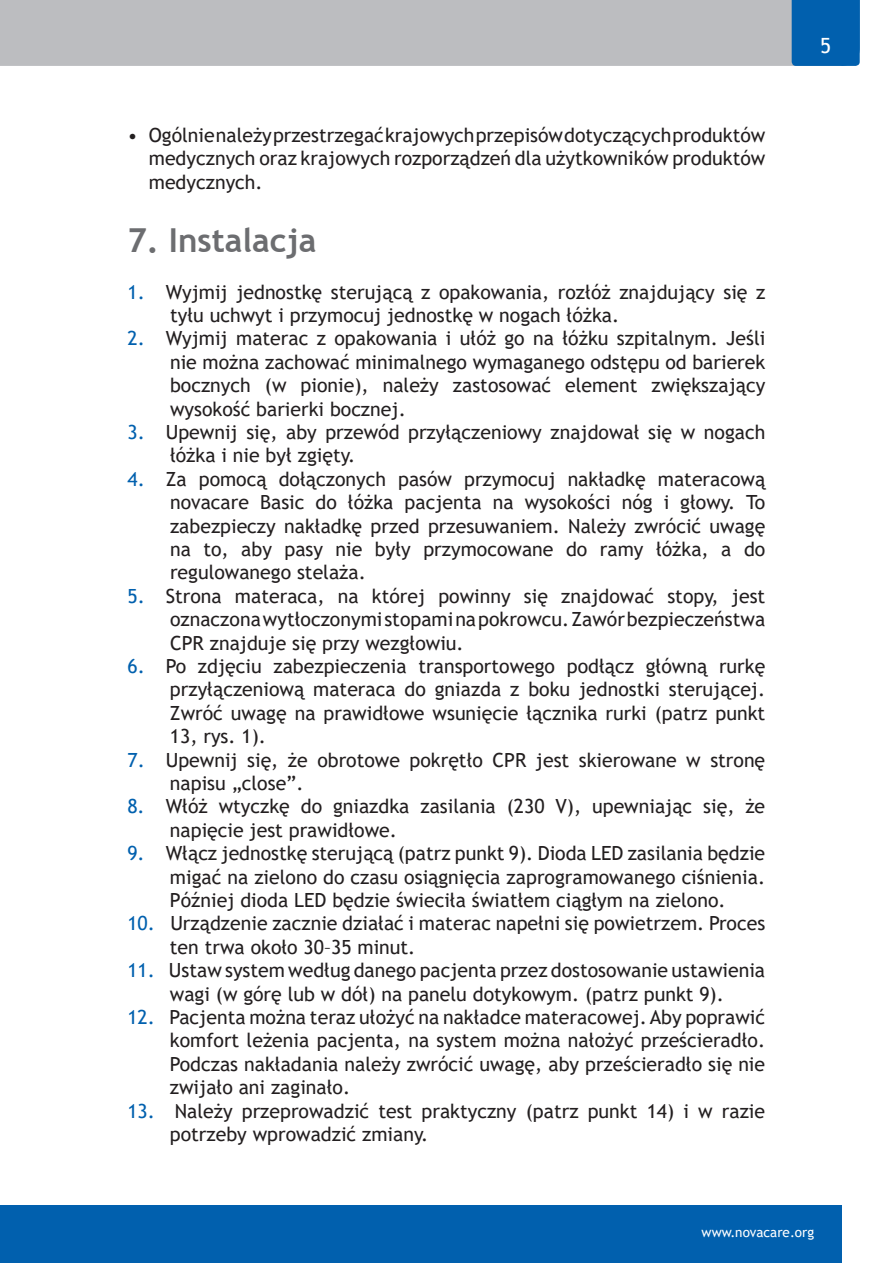
<style>
.page{position:relative;width:893px;height:1263px;background:#fff}
.page>*{position:absolute;margin:0;border:0;box-sizing:border-box;transform-origin:0 0}
.t1{font:700 33px "Trebuchet MS";color:#6c6d70}
.t2{font:21px "Trebuchet MS";color:#fff}
.t3{font:19.5px/23.4px "Trebuchet MS";color:#231f20;text-align:justify}
.t4{font:13.5px "Trebuchet MS";color:#fff}
.s1{color:#0160ae}
</style>
<div class="page">
<div style="left:0;top:0;width:792px;height:66px;background:#bcbdc0"></div>
<div style="left:0;top:1205px;width:842px;height:58px;background:#0160ae"></div>
<div style="left:792px;top:0;width:68px;height:66px;background:#0160ae"></div>
<p class="t3" style="left:149px;top:123px;width:618px;text-indent:-21px">• Ogólnie należy przestrzegać krajowych przepisów dotyczących produktów medycznych oraz krajowych rozporządzeń dla użytkowników produktów medycznych.</p>
<h1 class="t1" style="left:128px;top:219px;width:190px">7. Instalacja</h1>
<p class="t3" style="left:170px;top:280px;width:597px;text-indent:-43px"><span class="s1">1.</span> Wyjmij jednostkę sterującą z opakowania, rozłóż znajdujący się z tyłu uchwyt i przymocuj jednostkę w nogach łóżka.</p>
<p class="t3" style="left:170px;top:327px;width:597px;text-indent:-43px"><span class="s1">2.</span> Wyjmij materac z opakowania i ułóż go na łóżku szpitalnym. Jeśli nie można zachować minimalnego wymaganego odstępu od barierek bocznych (w pionie), należy zastosować element zwiększający wysokość barierki bocznej.</p>
<p class="t3" style="left:170px;top:420px;width:597px;text-indent:-43px"><span class="s1">3.</span> Upewnij się, aby przewód przyłączeniowy znajdował się w nogach łóżka i nie był zgięty.</p>
<p class="t3" style="left:170px;top:467px;width:597px;text-indent:-43px"><span class="s1">4.</span> Za pomocą dołączonych pasów przymocuj nakładkę materacową novacare Basic do łóżka pacjenta na wysokości nóg i głowy. To zabezpieczy nakładkę przed przesuwaniem. Należy zwrócić uwagę na to, aby pasy nie były przymocowane do ramy łóżka, a do regulowanego stelaża.</p>
<p class="t3" style="left:170px;top:584px;width:597px;text-indent:-43px"><span class="s1">5.</span> Strona materaca, na której powinny się znajdować stopy, jest oznaczona wytłoczonymi stopami na pokrowcu. Zawór bezpieczeństwa CPR znajduje się przy wezgłowiu.</p>
<p class="t3" style="left:170px;top:654px;width:597px;text-indent:-43px"><span class="s1">6.</span> Po zdjęciu zabezpieczenia transportowego podłącz główną rurkę przyłączeniową materaca do gniazda z boku jednostki sterującej.<br>Zwróć uwagę na prawidłowe wsunięcie łącznika rurki (patrz punkt 13, rys. 1).</p>
<p class="t3" style="left:170px;top:748px;width:597px;text-indent:-43px"><span class="s1">7.</span> Upewnij się, że obrotowe pokrętło CPR jest skierowane w stronę napisu „close”.</p>
<p class="t3" style="left:170px;top:795px;width:597px;text-indent:-43px"><span class="s1">8.</span> Włóż wtyczkę do gniazdka zasilania (230 V), upewniając się, że napięcie jest prawidłowe.</p>
<p class="t3" style="left:170px;top:841px;width:597px;text-indent:-43px"><span class="s1">9.</span> Włącz jednostkę sterującą (patrz punkt 9). Dioda LED zasilania będzie migać na zielono do czasu osiągnięcia zaprogramowanego ciśnienia.<br>Później dioda LED będzie świeciła światłem ciągłym na zielono.</p>
<p class="t3" style="left:170px;top:912px;width:597px;text-indent:-43px"><span class="s1">10.</span> Urządzenie zacznie działać i materac napełni się powietrzem. Proces ten trwa około 30–35 minut.</p>
<p class="t3" style="left:127px;top:958px;width:639px;text-align:center"><span class="s1">11.</span> Ustaw system według danego pacjenta przez dostosowanie ustawienia wagi (w górę lub w dół) na panelu dotykowym. (patrz punkt 9).</p>
<p class="t3" style="left:170px;top:1005px;width:597px;text-indent:-43px"><span class="s1">12.</span> Pacjenta można teraz ułożyć na nakładce materacowej. Aby poprawić komfort leżenia pacjenta, na system można nałożyć prześcieradło.<br>Podczas nakładania należy zwrócić uwagę, aby prześcieradło się nie zwijało ani zaginało.</p>
<p class="t3" style="left:170px;top:1099px;width:597px;text-indent:-43px"><span class="s1">13.</span> Należy przeprowadzić test praktyczny (patrz punkt 14) i w razie potrzeby wprowadzić zmiany.</p>
<p class="t2" style="left:820px;top:32px;width:13px">5</p>
<p class="t4" style="left:702px;top:1223px;width:114px">www.novacare.org</p>
</div>
